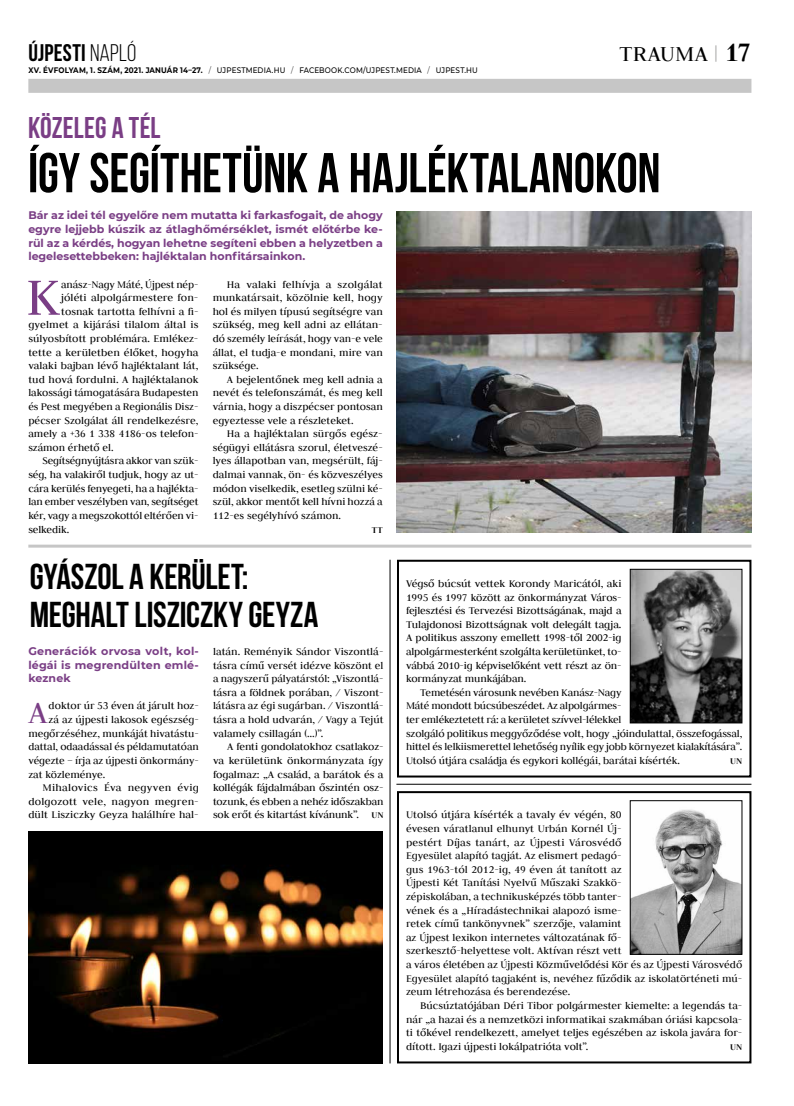
<style>
.page{position:relative;width:794px;height:1106px;background:#fff}
.page>*{position:absolute;margin:0;border:0;box-sizing:border-box;transform-origin:0 0}
.t1{font:58px "Judson";color:#7a3e85}
.t2{font:700 56px "Bebas Neue";letter-spacing:-.005em;color:#000;scale:.96 1}
.t3{font:700 36px/38px "Bebas Neue";letter-spacing:-.005em;color:#000}
.t4{font:34.8px "Judson";color:#7a3e85}
.t5{font:700 30px "Bebas Neue";letter-spacing:.005em;color:#7a3e85}
.t6{font:700 24px "Bebas Neue";letter-spacing:.01em;color:#000}
.t7{font:24px "Judson";letter-spacing:.01em;color:#000}
.t8{font:11.5px/13.6px "Judson";color:#000;text-align:justify}
.t9{font:11.5px/13.6px "Judson";color:#050505}
.t10{font:11.5px/13.6px "Judson";letter-spacing:-.015em;color:#030303}
.t11{font:11.5px "Judson";letter-spacing:.02em;color:#000}
.t12{font:700 11px/13.6px "Montserrat";color:#7a3e85;text-align:justify}
.t13{font:700 9.8px "Judson";color:#000}
.t14{font:500 8px "Montserrat";letter-spacing:.015em;color:#000;scale:.9 1}
.s1{font-weight:400}
.s2{font-weight:700}
.s3{font-weight:300}
.s4{color:#9d9d9c}
.s5{font-weight:700;font-size:30px}
.s6{font-weight:700;font-size:9.8px}
.s7{color:#000}
</style>
<div class="page">
<div style="left:28px;top:79px;width:723px;height:14px;background:#c6c6c6"></div>
<hr style="left:28px;top:544px;width:723px;height:3px;background:#c6c6c6">
<img style="left:397px;top:212px;width:354px;height:320px">
<div style="left:397px;top:791px;width:354px;height:272px;border:2px solid #000"></div>
<div style="left:397px;top:560px;width:354px;height:217px;border:2px solid #000"></div>
<hr style="left:390px;top:559px;width:1px;height:504px;background:#000">
<img style="left:28px;top:832px;width:355px;height:231px">
<img style="left:632px;top:571px;width:108px;height:150px">
<div style="left:630px;top:569px;width:112px;height:154px;border:1px solid #000"></div>
<img style="left:632px;top:809px;width:108px;height:143px">
<div style="left:630px;top:800px;width:112px;height:154px;border:1px solid #000"></div>
<hr style="left:396px;top:784px;width:355px;height:1px;background:#000">
<h3 class="t6" style="left:28px;top:39px;width:109px">ÚJPESTI <span class="s1">NAPLÓ</span></h3>
<p class="t14" style="left:28px;top:65px;width:501px"><span class="s2">XV. ÉVFOLYAM, 1. SZÁM, 2021. JANUÁR 14–27.</span> <span class="s3">/</span> UJPESTMEDIA.HU <span class="s3">/</span> FACEBOOK.COM/UJPEST.MEDIA <span class="s3">/</span> UJPEST.HU</p>
<h3 class="t7" style="left:619px;top:39px;width:133px">TRAUMA <span class="s4">|</span> <span class="s5">17</span></h3>
<h3 class="t5" style="left:28px;top:111px;width:134px">KÖZELEG A TÉL</h3>
<h2 class="t2" style="left:28px;top:142px;width:660px">ÍGY SEGÍTHETÜNK A HAJLÉKTALANOKON</h2>
<p class="t12" style="left:28px;top:208px;width:356px">Bár az idei tél egyelőre nem mutatta ki farkasfogait, de ahogy egyre lejjebb kúszik az átlaghőmérséklet, ismét előtérbe ke&shy;rül az a kérdés, hogyan lehetne segíteni ebben a helyzetben a legelesettebbeken: hajléktalan honfitársainkon.</p>
<h1 class="t1" style="left:26px;top:262px;width:35px">K</h1>
<p class="t8" style="left:61px;top:277px;width:139px">anász-Nagy Máté, Újpest nép-</p>
<p class="t8" style="left:61px;top:290px;width:139px">jóléti alpolgármestere fon-</p>
<p class="t8" style="left:61px;top:304px;width:139px">tosnak tartotta felhívni a fi-</p>
<p class="t8" style="left:28px;top:318px;width:172px">gyelmet a kijárási tilalom által is</p>
<p class="t8" style="left:28px;top:331px;width:172px">súlyosbított problémára. Emlékez-</p>
<p class="t8" style="left:28px;top:345px;width:172px">tette a kerületben élőket, hogyha</p>
<p class="t8" style="left:28px;top:358px;width:172px">valaki bajban lévő hajléktalant lát,</p>
<p class="t8" style="left:28px;top:372px;width:172px">tud hová fordulni. A hajléktalanok</p>
<p class="t8" style="left:28px;top:386px;width:172px">lakossági támogatására Budapesten</p>
<p class="t8" style="left:28px;top:399px;width:172px">és Pest megyében a Regionális Disz-</p>
<p class="t8" style="left:28px;top:413px;width:172px">pécser Szolgálat áll rendelkezésre,</p>
<p class="t8" style="left:28px;top:427px;width:172px">amely a +36 1 338 4186-os telefon-</p>
<p class="t8" style="left:28px;top:440px;width:87px">számon érhető el.</p>
<p class="t8" style="left:43px;top:454px;width:157px">Segítségnyújtásra akkor van szük-</p>
<p class="t8" style="left:28px;top:467px;width:172px">ség, ha valakiről tudjuk, hogy az ut-</p>
<p class="t8" style="left:28px;top:481px;width:172px">cára kerülés fenyegeti, ha a hajlékta-</p>
<p class="t8" style="left:28px;top:495px;width:172px">lan ember veszélyben van, segítséget</p>
<p class="t8" style="left:28px;top:508px;width:172px">kér, vagy a megszokottól eltérően vi-</p>
<p class="t8" style="left:28px;top:522px;width:43px">selkedik.</p>
<p class="t8" style="left:213px;top:277px;width:172px;text-indent:14px">Ha valaki felhívja a szolgálat munkatársait, közölnie kell, hogy hol és milyen típusú segítségre van szükség, meg kell adni az ellátan&shy;dó személy leírását, hogy van-e vele állat, el tudja-e mondani, mire van szüksége.</p>
<p class="t8" style="left:213px;top:372px;width:172px;text-indent:14px">A bejelentőnek meg kell adnia a nevét és telefonszámát, és meg kell várnia, hogy a diszpécser pontosan egyeztesse vele a részleteket.</p>
<p class="t8" style="left:213px;top:427px;width:172px;text-indent:14px">Ha a hajléktalan sürgős egész&shy;ségügyi ellátásra szorul, életveszé&shy;lyes állapotban van, megsérült, fáj&shy;dalmai vannak, ön- és közveszélyes módon viselkedik, esetleg szülni ké&shy;szül, akkor mentőt kell hívni hozzá a 112-es segélyhívó számon.</p>
<p class="t13" style="left:372px;top:523px;width:12px">TT</p>
<h3 class="t3" style="left:30px;top:557px;width:290px">GYÁSZOL A KERÜLET:<br>MEGHALT LISZICZKY GEYZA</h3>
<p class="t12" style="left:28px;top:643px;width:172px">Generációk orvosa volt, kol&shy;légái is megrendülten emlé&shy;keznek</p>
<h3 class="t4" style="left:29px;top:691px;width:20px">A</h3>
<p class="t8" style="left:49px;top:699px;width:152px">doktor úr 53 éven át járult hoz-</p>
<p class="t8" style="left:49px;top:712px;width:152px">zá az újpesti lakosok egészség-</p>
<p class="t8" style="left:28px;top:726px;width:172px">megőrzéséhez, munkáját hivatástu-</p>
<p class="t8" style="left:28px;top:739px;width:172px">dattal, odaadással és példamutatóan</p>
<p class="t8" style="left:28px;top:753px;width:172px">végezte – írja az újpesti önkormány-</p>
<p class="t8" style="left:28px;top:767px;width:79px">zat közleménye.</p>
<p class="t11" style="left:43px;top:780px;width:158px">Mihalovics Éva negyven évig</p>
<p class="t8" style="left:28px;top:794px;width:172px">dolgozott vele, nagyon megren-</p>
<p class="t8" style="left:28px;top:807px;width:172px">dült Lisziczky Geyza halálhíre hal-</p>
<p class="t8" style="left:213px;top:644px;width:172px">latán. Reményik Sándor Viszontlá&shy;tásra című versét idézve köszönt el a nagyszerű pályatárstól: „Viszontlá&shy;tásra a földnek porában, / Viszont&shy;látásra az égi sugárban. / Viszontlá&shy;tásra a hold udvarán, / Vagy a Tejút valamely csillagán (…)”.</p>
<p class="t8" style="left:213px;top:739px;width:172px;text-indent:14px">A fenti gondolatokhoz csatlakoz&shy;va kerületünk önkormányzata így fogalmaz: „A család, a barátok és a kollégák fájdalmában őszintén osz&shy;tozunk, és ebben a nehéz időszakban sok erőt és kitartást kívánunk”. <span class="s6">UN</span></p>
<p class="t8" style="left:406px;top:576px;width:217px">Végső búcsút vettek Korondy Maricától, aki 1995 és 1997 között az önkormányzat Város&shy;fejlesztési és Tervezési Bizottságának, majd a Tulajdonosi Bizottságnak volt delegált tagja.<br>A politikus asszony emellett 1998-től 2002-ig alpolgármesterként szolgálta kerületünket, to&shy;vábbá 2010-ig képviselőként vett részt az ön&shy;kormányzat munkájában.</p>
<p class="t10" style="left:406px;top:685px;width:338px;text-indent:14px"><span class="s7">Temetésén városunk nevében</span> Kanász-Nagy<br>Máté mondott búcsúbeszédet. Az alpolgármes-<br>ter emlékeztetett rá: a kerületet szívvel-lélekkel<br>szolgáló politikus meggyőződése volt, hogy „jóindulattal, összefogással, hittel és lelkiismerettel lehetőség nyílik egy jobb környezet kialakítására”.<br>Utolsó útjára családja és egykori kollégái, barátai kísérték.</p>
<p class="t13" style="left:730px;top:755px;width:14px">UN</p>
<p class="t9" style="left:406px;top:807px;width:338px">Utolsó útjára kísérték a tavaly év végén, 80<br>évesen váratlanul elhunyt Urbán Kornél Új-<br>pestért Díjas tanárt, az Újpesti Városvédő<br>Egyesület alapító tagját. Az elismert pedagó-<br>gus 1963-tól 2012-ig, 49 éven át tanított az<br>Újpesti Két Tanítási Nyelvű Műszaki Szakkö-<br>zépiskolában, a technikusképzés több tanter-<br>vének és a „Híradástechnikai alapozó isme-<br>retek című tankönyvnek” szerzője, valamint<br>az Újpest lexikon internetes változatának fő-<br>szerkesztő-helyettese volt. Aktívan részt vett<br>a város életében az Újpesti Közművelődési Kör és az Újpesti Városvédő Egyesület alapító tagjaként is, nevéhez fűződik az iskolatörténeti mú&shy;zeum létrehozása és berendezése.</p>
<p class="t8" style="left:406px;top:998px;width:338px;text-indent:14px">Búcsúztatójában Déri Tibor polgármester kiemelte: a legendás ta&shy;nár „a hazai és a nemzetközi informatikai szakmában óriási kapcsola&shy;ti tőkével rendelkezett, amelyet teljes egészében az iskola javára for&shy;dított. Igazi újpesti lokálpatrióta volt”.</p>
<p class="t13" style="left:730px;top:1040px;width:14px">UN</p>
</div>
